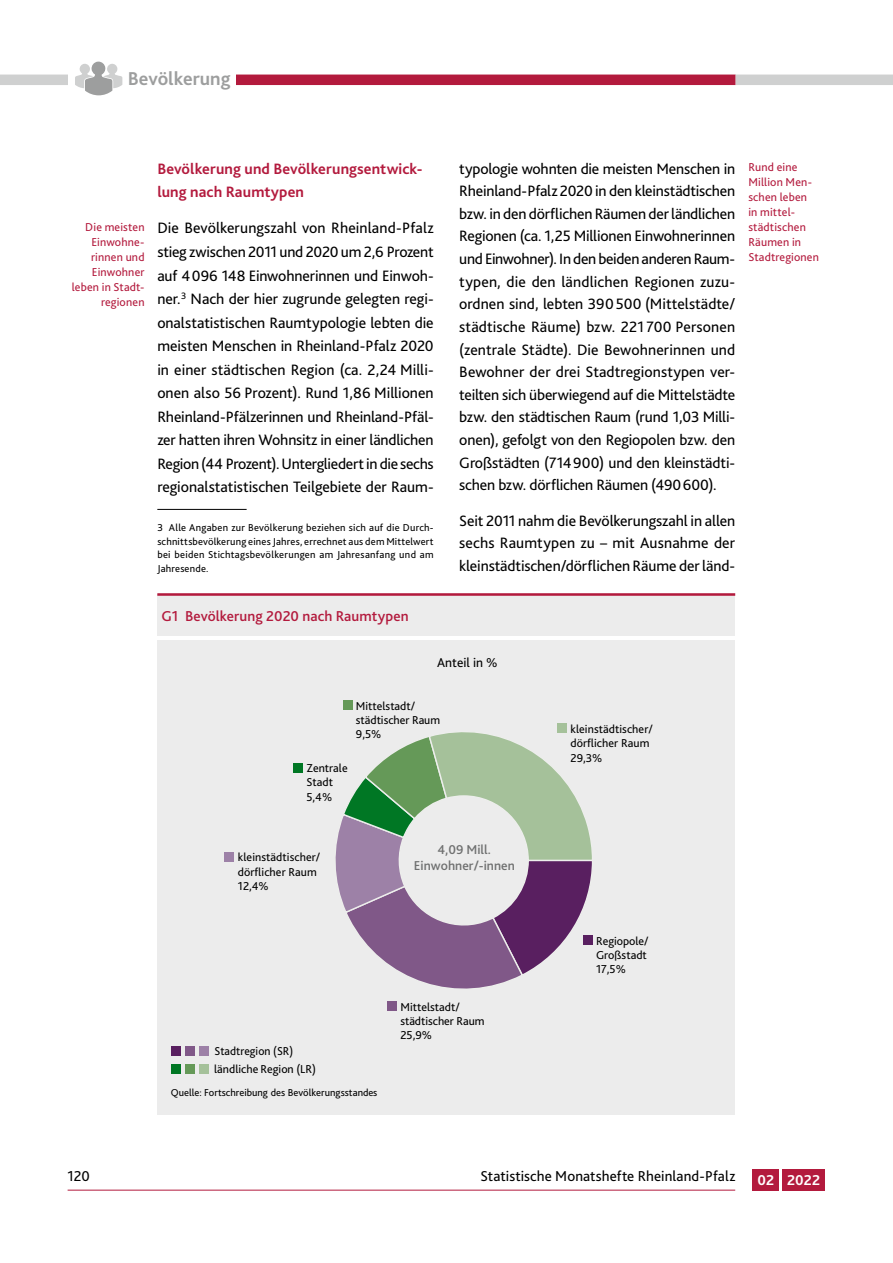
<style>
.page{position:relative;width:893px;height:1263px;background:#fff}
.page>*{position:absolute;margin:0;border:0;box-sizing:border-box;transform-origin:0 0}
.t1{font:700 19.5px "Bliss 2";color:#9d9e9e}
.t2{font:15.75px/22.6px "Bliss 2";letter-spacing:-.005em;color:#000;text-align:justify}
.t3{font:700 15.75px/23.5px "Bliss 2";letter-spacing:.005em;color:#b31a3d}
.t4{font:15px "Bliss 2";letter-spacing:.005em;color:#000}
.t5{font:500 15px "Bliss 2";letter-spacing:.005em;color:#b31a3d}
.t6{font:700 15px "Bliss 2";letter-spacing:.005em;color:#fff}
.t7{font:500 13.5px/16.2px "Bliss 2";color:#6f7070;text-align:center}
.t8{font:13.5px "Bliss 2";color:#000}
.t9{font:12px/14.4px "Bliss 2";color:#000}
.t10{font:12px/15px "Bliss 2";letter-spacing:.015em;color:#b31a3d;text-align:right}
.t11{font:10.5px/13.5px "Bliss 2";letter-spacing:.005em;color:#000;text-align:justify}
</style>
<div class="page">
<div style="left:68px;top:75px;width:668px;height:10px;background:#b31a3d"></div>
<hr style="left:68px;top:1190px;width:667px;height:1px;background:#b31a3d">
<div style="left:736px;top:75px;width:157px;height:10px;background:#cfd0d0"></div>
<div style="left:0;top:75px;width:68px;height:10px;background:#cfd0d0"></div>
<div style="left:753px;top:1169px;width:26px;height:22px;background:#b31a3d"></div>
<div style="left:782px;top:1169px;width:43px;height:22px;background:#b31a3d"></div>
<div style="left:122px;top:60px;width:114px;height:29px;background:#fff"></div>
<div style="left:68px;top:49px;width:56px;height:51px;background:#fff"></div>
<svg style="left:75px;top:62px;width:47px;height:33px"></svg>
<hr style="left:157px;top:509px;width:90px;height:1px;background:#000">
<div style="left:157px;top:641px;width:578px;height:474px;background:#ececec"></div>
<div style="left:224px;top:852px;width:10px;height:9px;background:#9d81a7"></div>
<svg style="left:335px;top:723px;width:258px;height:284px"></svg>
<div style="left:583px;top:936px;width:10px;height:9px;background:#591f60"></div>
<div style="left:387px;top:1001px;width:9px;height:9px;background:#805888"></div>
<div style="left:343px;top:700px;width:9px;height:9px;background:#659958"></div>
<div style="left:557px;top:723px;width:9px;height:10px;background:#a5c19a"></div>
<div style="left:293px;top:763px;width:10px;height:9px;background:#007724"></div>
<div style="left:172px;top:1046px;width:9px;height:9px;background:#591f60"></div>
<div style="left:186px;top:1046px;width:9px;height:10px;background:#805888"></div>
<div style="left:200px;top:1046px;width:9px;height:10px;background:#9d81a7"></div>
<div style="left:172px;top:1064px;width:9px;height:9px;background:#007724"></div>
<div style="left:186px;top:1064px;width:9px;height:9px;background:#659958"></div>
<div style="left:200px;top:1064px;width:9px;height:9px;background:#a5c19a"></div>
<div style="left:157px;top:594px;width:578px;height:42px;background:#ececec"></div>
<hr style="left:157px;top:593px;width:578px;height:3px;background:#b31a3d">
<p class="t1" style="left:128px;top:66px;width:104px">Bevölkerung</p>
<p class="t10" style="left:72px;top:219px;width:74px">Die meisten<br>Einwohne&shy;rinnen und<br>Einwohner leben in Stadt&shy;regionen</p>
<h2 class="t3" style="left:157px;top:157px;width:267px">Bevölkerung und Bevölkerungsentwick&shy;lung nach Raumtypen</h2>
<p class="t2" style="left:157px;top:216px;width:278px;line-height:23.5px">Die Bevölkerungszahl von Rheinland-Pfalz stieg zwischen 2011 und 2020 um 2,6 Prozent auf 4096 148 Einwohnerinnen und Einwoh&shy;ner.<sup>3</sup> Nach der hier zugrunde gelegten regi&shy;onalstatistischen Raumtypologie lebten die meisten Menschen in Rheinland-Pfalz 2020 in einer städtischen Region (ca. 2,24 Milli&shy;onen also 56 Prozent). Rund 1,86 Millionen Rheinland-Pfälzerinnen und Rheinland-Pfäl&shy;zer hatten ihren Wohnsitz in einer ländlichen Region (44 Prozent). Untergliedert in die sechs regionalstatistischen Teilgebiete der Raum-</p>
<p class="t11" style="left:157px;top:521px;width:278px">3 Alle Angaben zur Bevölkerung beziehen sich auf die Durch&shy;schnittsbevölkerung eines Jahres, errechnet aus dem Mittelwert bei beiden Stichtagsbevölkerungen am Jahresanfang und am Jahresende.</p>
<p class="t2" style="left:459px;top:157px;width:278px">typologie wohnten die meisten Menschen in Rheinland-Pfalz 2020 in den kleinstädtischen bzw. in den dörflichen Räumen der ländlichen Regionen (ca. 1,25 Millionen Einwohnerinnen und Einwohner). In den beiden anderen Raum&shy;typen, die den ländlichen Regionen zuzu&shy;ordnen sind, lebten 390500 (Mittelstädte/ städtische Räume) bzw. 221 700 Personen (zentrale Städte). Die Bewohnerinnen und Bewohner der drei Stadtregionstypen ver&shy;teilten sich überwiegend auf die Mittelstädte bzw. den städtischen Raum (rund 1,03 Milli&shy;onen), gefolgt von den Regiopolen bzw. den Großstädten (714900) und den kleinstädti&shy;schen bzw. dörflichen Räumen (490600).</p>
<p class="t2" style="left:459px;top:509px;width:277px">Seit 2011 nahm die Bevölkerungszahl in allen sechs Raumtypen zu – mit Ausnahme der kleinstädtischen/dörflichen Räume der länd-</p>
<p class="t10" style="left:748px;top:159px;width:72px;text-align:left">Rund eine<br>Million Men&shy;schen leben in mittel&shy;städtischen<br>Räumen in<br>Stadtregionen</p>
<p class="t5" style="left:162px;top:606px;width:249px">G1 Bevölkerung 2020 nach Raumtypen</p>
<p class="t8" style="left:437px;top:654px;width:62px">Anteil in %</p>
<p class="t9" style="left:356px;top:698px;width:86px">Mittelstadt/ städtischer Raum<br>9,5%</p>
<p class="t9" style="left:306px;top:760px;width:43px">Zentrale<br>Stadt<br>5,4%</p>
<p class="t9" style="left:570px;top:721px;width:84px">kleinstädtischer/ dörflicher Raum<br>29,3%</p>
<p class="t9" style="left:238px;top:850px;width:84px">kleinstädtischer/ dörflicher Raum<br>12,4%</p>
<p class="t7" style="left:414px;top:841px;width:102px">4,09 Mill.<br>Einwohner/-innen</p>
<p class="t9" style="left:214px;top:1042px;width:103px;line-height:17.9px">Stadtregion (SR) ländliche Region (LR)</p>
<p class="t11" style="left:171px;top:1085px;width:208px">Quelle: Fortschreibung des Bevölkerungsstandes</p>
<p class="t9" style="left:400px;top:999px;width:86px">Mittelstadt/ städtischer Raum<br>25,9%</p>
<p class="t9" style="left:596px;top:933px;width:54px">Regiopole/<br>Großstadt<br>17,5%</p>
<p class="t4" style="left:68px;top:1166px;width:24px">120</p>
<p class="t4" style="left:481px;top:1166px;width:256px">Statistische Monatshefte Rheinland-Pfalz</p>
<p class="t6" style="left:758px;top:1171px;width:64px">02 2022</p>
</div>
